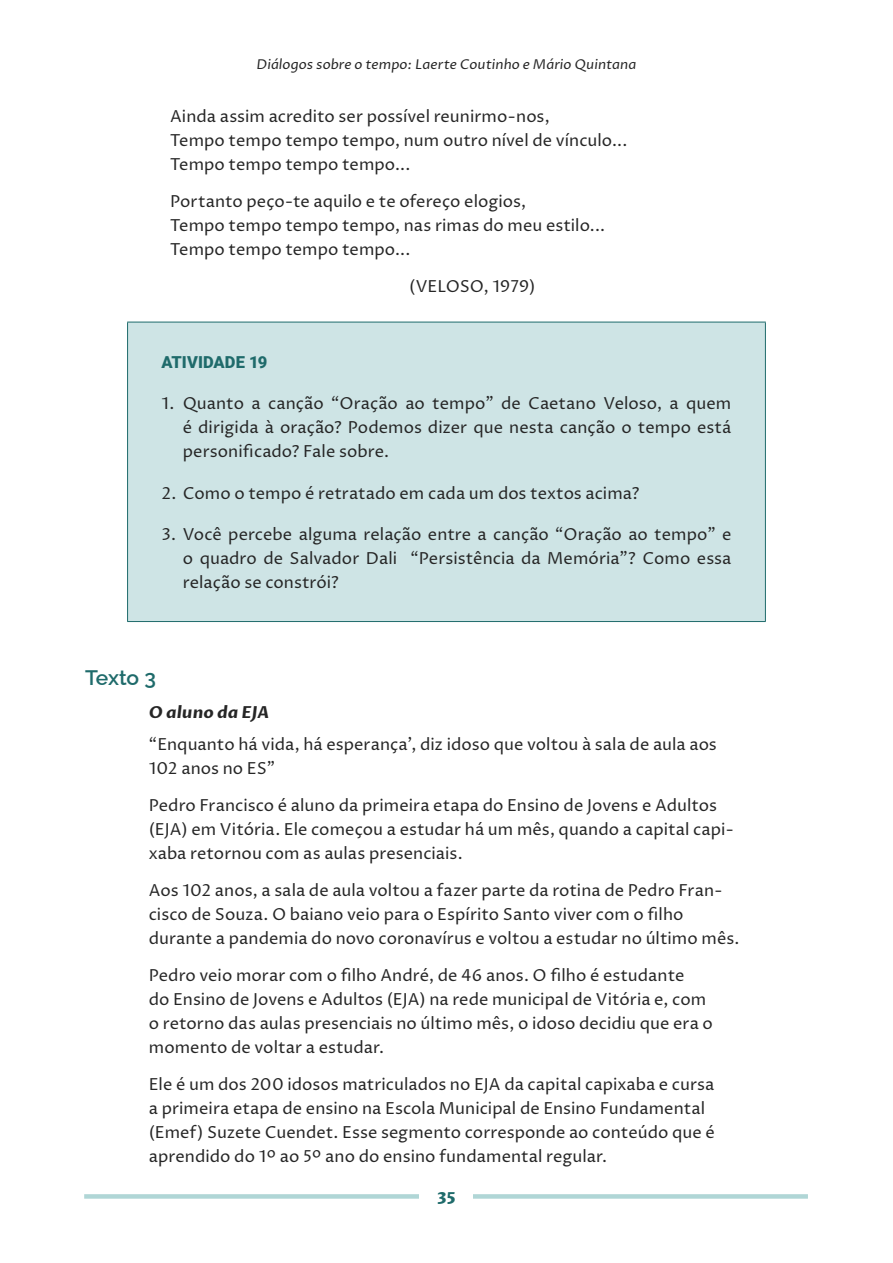
<style>
.page{position:relative;width:893px;height:1263px;background:#fff}
.page>*{position:absolute;margin:0;border:0;box-sizing:border-box;transform-origin:0 0}
.t1{font:600 21px "Raleway";letter-spacing:-.02em;color:#1f6b6b}
.t2{font:16.5px/24px "Proza Libre";color:#262626}
.t3{font:900 16.5px "Roboto";letter-spacing:.005em;color:#1f6b6b}
.t4{font:italic 700 16.5px "Proza Libre";color:#262626}
.t5{font:800 16.5px "Proza Libre";color:#1f6b6b}
.t6{font:italic 13.5px "Proza Libre";letter-spacing:.005em;color:#262626}
</style>
<div class="page">
<div style="left:84px;top:1194px;width:724px;height:5px;background:#b0d6d6"></div>
<div style="left:420px;top:1188px;width:53px;height:16px;background:#fff"></div>
<div style="left:128px;top:322px;width:637px;height:299px;background:#cee4e5"></div>
<hr style="left:127px;top:322px;width:639px;height:1px;background:#1f6b6b">
<hr style="left:127px;top:322px;width:1px;height:299px;background:#1f6b6b">
<hr style="left:765px;top:322px;width:1px;height:299px;background:#1f6b6b">
<hr style="left:127px;top:621px;width:639px;height:1px;background:#1f6b6b">
<p class="t6" style="left:256px;top:56px;width:381px">Diálogos sobre o tempo: Laerte Coutinho e Mário Quintana</p>
<p class="t2" style="left:170px;top:105px;width:459px">Ainda assim acredito ser possível reunirmo-nos,<br>Tempo tempo tempo tempo, num outro nível de vínculo...<br>Tempo tempo tempo tempo...</p>
<p class="t2" style="left:170px;top:190px;width:437px">Portanto peço-te aquilo e te ofereço elogios,<br>Tempo tempo tempo tempo, nas rimas do meu estilo...<br>Tempo tempo tempo tempo...</p>
<p class="t2" style="left:409px;top:274px;width:128px">(VELOSO, 1979)</p>
<p class="t3" style="left:162px;top:351px;width:107px">ATIVIDADE 19</p>
<p class="t2" style="left:183px;top:392px;width:550px;text-align:justify;text-indent:-21px">1. Quanto a canção “Oração ao tempo” de Caetano Veloso, a quem é dirigida à oração? Podemos dizer que nesta canção o tempo está personificado? Fale sobre.</p>
<p class="t2" style="left:162px;top:481px;width:479px">2. Como o tempo é retratado em cada um dos textos acima?</p>
<p class="t2" style="left:183px;top:522px;width:550px;text-align:justify;text-indent:-21px">3. Você percebe alguma relação entre a canção “Oração ao tempo” e o quadro de Salvador Dali “Persistência da Memória”? Como essa relação se constrói?</p>
<p class="t1" style="left:85px;top:661px;width:72px">Texto 3</p>
<p class="t4" style="left:149px;top:702px;width:122px">O aluno da EJA</p>
<p class="t2" style="left:149px;top:733px;width:570px">“Enquanto há vida, há esperança’, diz idoso que voltou à sala de aula aos<br>102 anos no ES”</p>
<p class="t2" style="left:149px;top:793px;width:586px">Pedro Francisco é aluno da primeira etapa do Ensino de Jovens e Adultos (EJA) em Vitória. Ele começou a estudar há um mês, quando a capital capi&shy;xaba retornou com as aulas presenciais.</p>
<p class="t2" style="left:149px;top:878px;width:592px">Aos 102 anos, a sala de aula voltou a fazer parte da rotina de Pedro Fran&shy;cisco de Souza. O baiano veio para o Espírito Santo viver com o filho durante a pandemia do novo coronavírus e voltou a estudar no último mês.</p>
<p class="t2" style="left:149px;top:963px;width:566px">Pedro veio morar com o filho André, de 46 anos. O filho é estudante<br>do Ensino de Jovens e Adultos (EJA) na rede municipal de Vitória e, com o retorno das aulas presenciais no último mês, o idoso decidiu que era o momento de voltar a estudar.</p>
<p class="t2" style="left:149px;top:1072px;width:567px">Ele é um dos 200 idosos matriculados no EJA da capital capixaba e cursa a primeira etapa de ensino na Escola Municipal de Ensino Fundamental (Emef) Suzete Cuendet. Esse segmento corresponde ao conteúdo que é aprendido do 1º ao 5º ano do ensino fundamental regular.</p>
<p class="t5" style="left:437px;top:1188px;width:20px">35</p>
</div>
